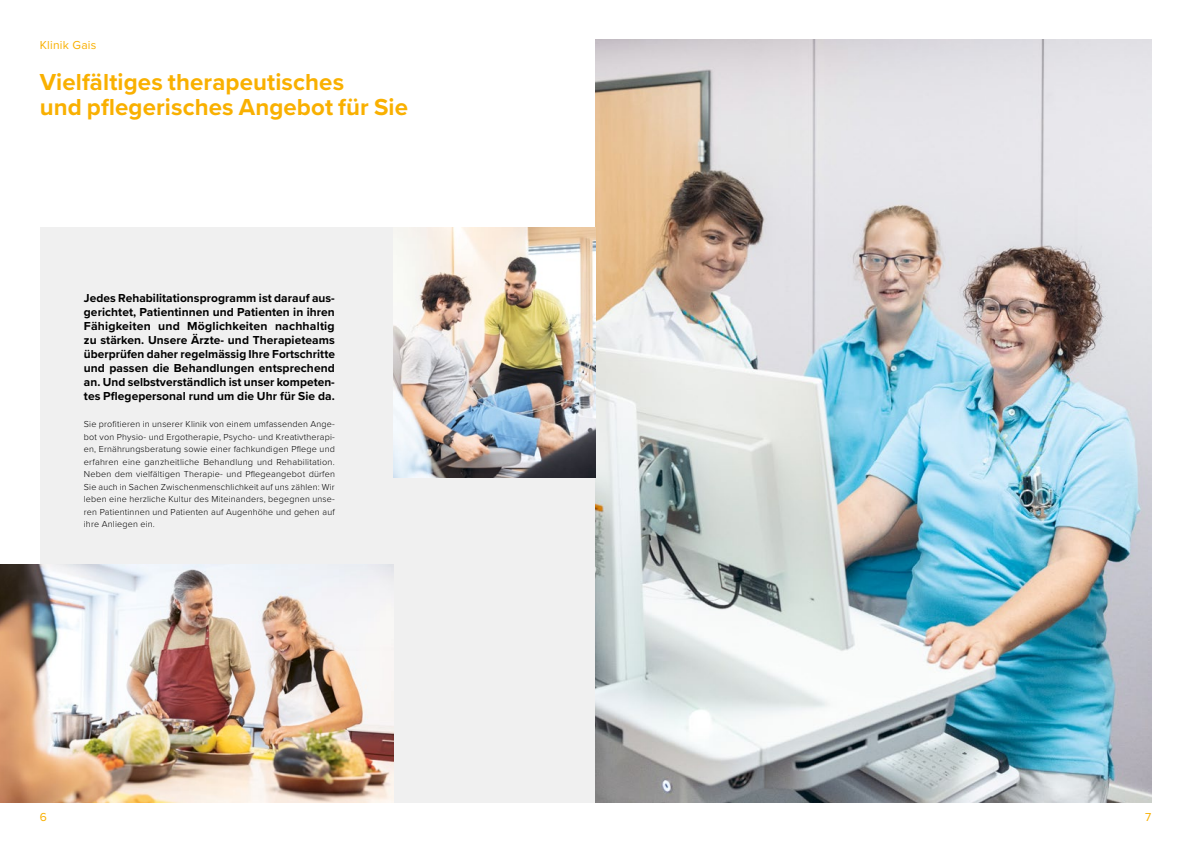
<style>
.page{position:relative;width:1191px;height:842px;background:#fff}
.page>*{position:absolute;margin:0;border:0;box-sizing:border-box;transform-origin:0 0}
.t1{font:700 24px/25px "Proxima Nova";letter-spacing:.005em;color:#f9b000}
.t2{font:700 12px/14px "Proxima Nova";letter-spacing:.005em;color:#000;text-align:justify}
.t3{font:12px "Proxima Nova";letter-spacing:.02em;color:#f9b000}
.t4{font:300 9px/12.5px "Proxima Nova";letter-spacing:.02em;color:#000;text-align:justify}
</style>
<div class="page">
<div style="left:40px;top:227px;width:702px;height:575px;background:#f0f0f0"></div>
<img style="left:595px;top:40px;width:556px;height:762px">
<img style="left:0;top:565px;width:393px;height:237px">
<img style="left:393px;top:227px;width:202px;height:250px">
<h2 class="t3" style="left:40px;top:36px;width:58px">Klinik Gais</h2>
<h1 class="t1" style="left:40px;top:69px;width:370px">Vielfältiges therapeutisches<br>und pflegerisches Angebot für Sie</h1>
<p class="t2" style="left:84px;top:291px;width:253px">Jedes Rehabilitationsprogramm ist darauf aus&shy;gerichtet, Patientinnen und Patienten in ihren Fähigkeiten und Möglichkeiten nachhaltig zu stärken. Unsere Ärzte- und Therapieteams überprüfen daher regelmässig Ihre Fortschritte und passen die Behandlungen entsprechend an. Und selbstverständlich ist unser kompeten&shy;tes Pflegepersonal rund um die Uhr für Sie da.</p>
<p class="t4" style="left:84px;top:417px;width:253px">Sie profitieren in unserer Klinik von einem umfassenden Ange&shy;bot von Physio- und Ergotherapie, Psycho- und Kreativtherapi&shy;en, Ernährungsberatung sowie einer fachkundigen Pflege und erfahren eine ganzheitliche Behandlung und Rehabilitation.<br>Neben dem vielfältigen Therapie- und Pflegeangebot dürfen Sie auch in Sachen Zwischenmenschlichkeit auf uns zählen: Wir leben eine herzliche Kultur des Miteinanders, begegnen unse&shy;ren Patientinnen und Patienten auf Augenhöhe und gehen auf ihre Anliegen ein.</p>
<h2 class="t3" style="left:40px;top:807px;width:9px">6</h2>
<h2 class="t3" style="left:1145px;top:807px;width:8px">7</h2>
</div>
